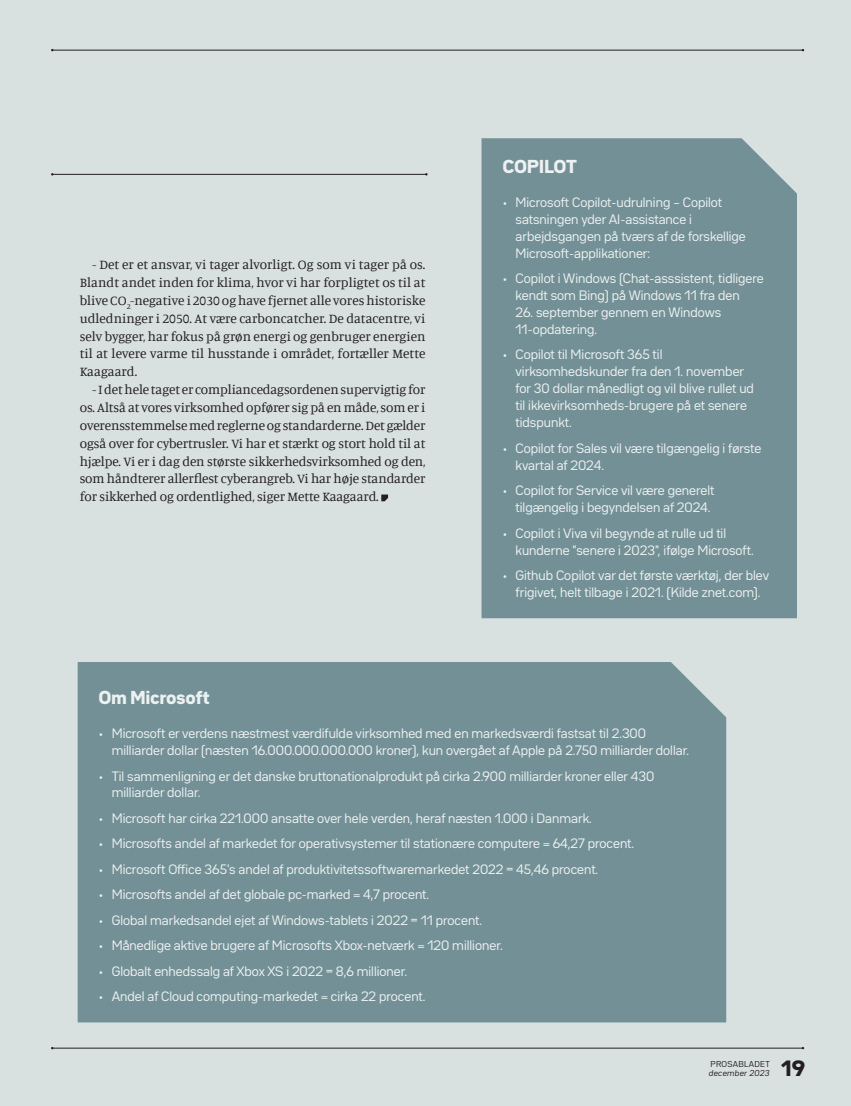
<style>
.page{position:relative;width:851px;height:1106px;background:#fff}
.page>*{position:absolute;margin:0;border:0;box-sizing:border-box;transform-origin:0 0}
.t1{font:900 19.5px "Bw Seido Raw";color:#231f20}
.t2{font:900 16.5px "Bw Seido Raw";letter-spacing:.02em;color:#fff}
.t3{font:13.5px/17.9px "Manuale";letter-spacing:-.01em;color:#231f20;text-align:justify}
.t4{font:12px/17px "Bw Seido Raw";color:#fff}
.t5{font:italic 7.5px "Bw Seido Raw";letter-spacing:.04em;color:#231f20}
.t6{font:7.5px "Bw Seido Raw";letter-spacing:.04em;color:#231f20}
</style>
<div class="page">
<div style="left:0;top:0;width:850px;height:1106px;background:#d9e1e0"></div>
<hr style="left:52px;top:1047px;width:750px;height:1px;background:#231f20">
<svg style="left:381px;top:494px;width:7px;height:7px"></svg>
<div style="left:481px;top:138px;width:315px;height:480px;background:#729096"></div>
<div style="left:78px;top:662px;width:648px;height:360px;background:#729096"></div>
<hr style="left:52px;top:174px;width:374px;height:1px;background:#231f20">
<hr style="left:52px;top:50px;width:750px;height:1px;background:#231f20">
<p class="t3" style="left:80px;top:255px;width:347px;text-indent:13px">- Det er et ansvar, vi tager alvorligt. Og som vi tager på os.<br>Blandt andet inden for klima, hvor vi har forpligtet os til at blive CO<sub>2</sub>-negative i 2030 og have fjernet alle vores historiske udledninger i 2050. At være carboncatcher. De datacentre, vi selv bygger, har fokus på grøn energi og genbruger energien til at levere varme til husstande i området, fortæller Mette Kaagaard.</p>
<p class="t3" style="left:80px;top:380px;width:347px;text-indent:13px">- I det hele taget er compliancedagsordenen supervigtig for os. Altså at vores virksomhed opfører sig på en måde, som er i overensstemmelse med reglerne og standarderne. Det gælder også over for cybertrusler. Vi har et stærkt og stort hold til at hjælpe. Vi er i dag den største sikkerhedsvirksomhed og den, som håndterer allerflest cyberangreb. Vi har høje standarder for sikkerhed og ordentlighed, siger Mette Kaagaard.</p>
<h2 class="t2" style="left:502px;top:155px;width:76px">COPILOT</h2>
<p class="t4" style="left:515px;top:193px;width:232px;text-indent:-13px">• Microsoft Copilot-udrulning – Copilot satsningen yder AI-assistance i arbejdsgangen på tværs af de forskellige Microsoft-applikationer:</p>
<p class="t4" style="left:515px;top:270px;width:250px;text-indent:-13px">• Copilot i Windows (Chat-asssistent, tidligere kendt som Bing) på Windows 11 fra den</p>
<p class="t4" style="left:515px;top:304px;width:207px">26. september gennem en Windows<br>11-opdatering.</p>
<p class="t4" style="left:515px;top:346px;width:240px;text-indent:-13px">• Copilot til Microsoft 365 til virksomhedskunder fra den 1. november for 30 dollar månedligt og vil blive rullet ud til ikkevirksomheds-brugere på et senere tidspunkt.</p>
<p class="t4" style="left:515px;top:439px;width:247px;text-indent:-13px">• Copilot for Sales vil være tilgængelig i første kvartal af 2024.</p>
<p class="t4" style="left:515px;top:482px;width:200px;text-indent:-13px">• Copilot for Service vil være generelt tilgængelig i begyndelsen af 2024.</p>
<p class="t4" style="left:515px;top:524px;width:239px;text-indent:-13px">• Copilot i Viva vil begynde at rulle ud til kunderne "senere i 2023", ifølge Microsoft.</p>
<p class="t4" style="left:502px;top:567px;width:268px;text-align:center">• Github Copilot var det første værktøj, der blev frigivet, helt tilbage i 2021. (Kilde znet.com).</p>
<h2 class="t2" style="left:99px;top:686px;width:112px">Om Microsoft</h2>
<p class="t4" style="left:112px;top:724px;width:579px;text-indent:-13px">• Microsoft er verdens næstmest værdifulde virksomhed med en markedsværdi fastsat til 2.300 milliarder dollar (næsten 16.000.000.000.000 kroner), kun overgået af Apple på 2.750 milliarder dollar.</p>
<p class="t4" style="left:112px;top:767px;width:544px;text-indent:-13px">• Til sammenligning er det danske bruttonationalprodukt på cirka 2.900 milliarder kroner eller 430 milliarder dollar.</p>
<p class="t4" style="left:99px;top:809px;width:494px">• Microsoft har cirka 221.000 ansatte over hele verden, heraf næsten 1.000 i Danmark.</p>
<p class="t4" style="left:99px;top:835px;width:536px">• Microsofts andel af markedet for operativsystemer til stationære computere = 64,27 procent.</p>
<p class="t4" style="left:99px;top:860px;width:501px">• Microsoft Office 365's andel af produktivitetssoftwaremarkedet 2022 = 45,46 procent.</p>
<p class="t4" style="left:99px;top:886px;width:332px">• Microsofts andel af det globale pc-marked = 4,7 procent.</p>
<p class="t4" style="left:99px;top:911px;width:384px">• Global markedsandel ejet af Windows-tablets i 2022 = 11 procent.</p>
<p class="t4" style="left:99px;top:937px;width:405px">• Månedlige aktive brugere af Microsofts Xbox-netværk = 120 millioner.</p>
<p class="t4" style="left:99px;top:962px;width:310px">• Globalt enhedssalg af Xbox XS i 2022 = 8,6 millioner.</p>
<p class="t4" style="left:99px;top:987px;width:328px">• Andel af Cloud computing-markedet = cirka 22 procent.</p>
<p class="t6" style="left:710px;top:1058px;width:61px">PROSABLADET</p>
<p class="t5" style="left:708px;top:1067px;width:62px">december 2023</p>
<h1 class="t1" style="left:781px;top:1054px;width:25px">19</h1>
</div>
